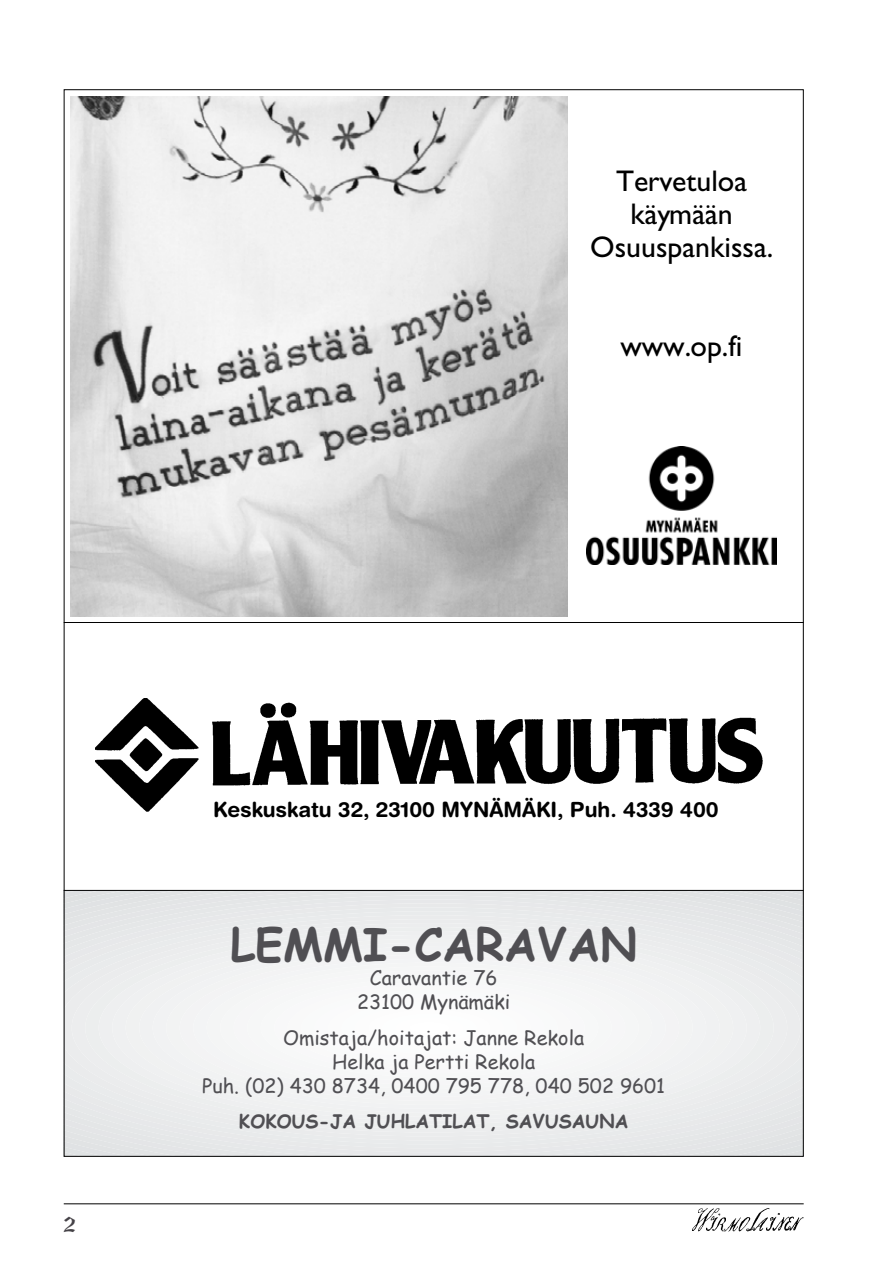
<style>
.page{position:relative;width:893px;height:1263px;background:#fff}
.page>*{position:absolute;margin:0;border:0;box-sizing:border-box;transform-origin:0 0}
.t1{font:700 45px "Comic Sans MS";color:#504f53}
.t2{font:30px/33px "Gill Sans";color:#000;text-align:center}
.t3{font:700 21px "Helvetica Rounded";color:#000}
.t4{font:19.8px/23.7px "Comic Sans MS";color:#504f53;text-align:center}
.t5{font:700 18.75px "Comic Sans MS";color:#504f53}
</style>
<div class="page">
<img style="left:692px;top:1208px;width:112px;height:24px">
<hr style="left:64px;top:1203px;width:740px;height:1px;background:#000">
<div style="left:66px;top:899px;width:736px;height:256px;background:#e5e7e8"></div>
<div style="left:66px;top:903px;width:736px;height:249px;background:#e6e8e9"></div>
<div style="left:66px;top:907px;width:736px;height:241px;background:#e7e8ea"></div>
<div style="left:66px;top:911px;width:736px;height:233px;background:#e8e9ea"></div>
<div style="left:66px;top:915px;width:736px;height:225px;background:#e8eaeb"></div>
<div style="left:66px;top:919px;width:735px;height:217px;background:#e9ebec"></div>
<div style="left:72px;top:923px;width:715px;height:209px;background:#eaebec"></div>
<div style="left:85px;top:927px;width:689px;height:201px;background:#ebeced"></div>
<div style="left:99px;top:931px;width:661px;height:193px;background:#ecedee"></div>
<div style="left:112px;top:935px;width:635px;height:186px;background:#eceeee"></div>
<div style="left:126px;top:939px;width:607px;height:178px;background:#eeeff0"></div>
<div style="left:139px;top:943px;width:581px;height:170px;background:#eff0f1"></div>
<div style="left:153px;top:947px;width:553px;height:162px;background:#f0f1f1"></div>
<div style="left:166px;top:951px;width:527px;height:154px;background:#f0f1f2"></div>
<div style="left:180px;top:955px;width:499px;height:146px;background:#f1f2f3"></div>
<div style="left:193px;top:959px;width:473px;height:138px;background:#f2f3f3"></div>
<div style="left:207px;top:962px;width:445px;height:131px;background:#f3f3f4"></div>
<div style="left:220px;top:966px;width:419px;height:123px;background:#f4f4f5"></div>
<svg style="left:234px;top:970px;width:391px;height:115px"></svg>
<hr style="left:423px;top:1026px;width:13px;height:4px;background:#fff;border-radius:50%">
<img style="left:95px;top:698px;width:668px;height:113px">
<hr style="left:64px;top:622px;width:740px;height:1px;background:#000">
<img style="left:70px;top:97px;width:498px;height:520px">
<img style="left:586px;top:446px;width:190px;height:119px">
<hr style="left:64px;top:890px;width:740px;height:1px;background:#000">
<h2 class="t2" style="left:590px;top:164px;width:185px">Tervetuloa käymään<br>Osuuspankissa.</h2>
<h2 class="t2" style="left:620px;top:329px;width:124px">www.op.fi</h2>
<p class="t3" style="left:213px;top:797px;width:507px">Keskuskatu 32, 23100 MYNÄMÄKI, Puh. 4339 400</p>
<h1 class="t1" style="left:230px;top:912px;width:408px">LEMMI-CARAVAN</h1>
<p class="t4" style="left:357px;top:965px;width:155px">Caravantie 76<br>23100 Mynämäki</p>
<p class="t4" style="left:202px;top:1025px;width:464px">Omistaja/hoitajat: Janne Rekola<br>Helka ja Pertti Rekola<br>Puh. (02) 430 8734, 0400 795 778, 040 502 9601</p>
<p class="t5" style="left:239px;top:1107px;width:391px">KOKOUS-JA JUHLATILAT, SAVUSAUNA</p>
</div>
